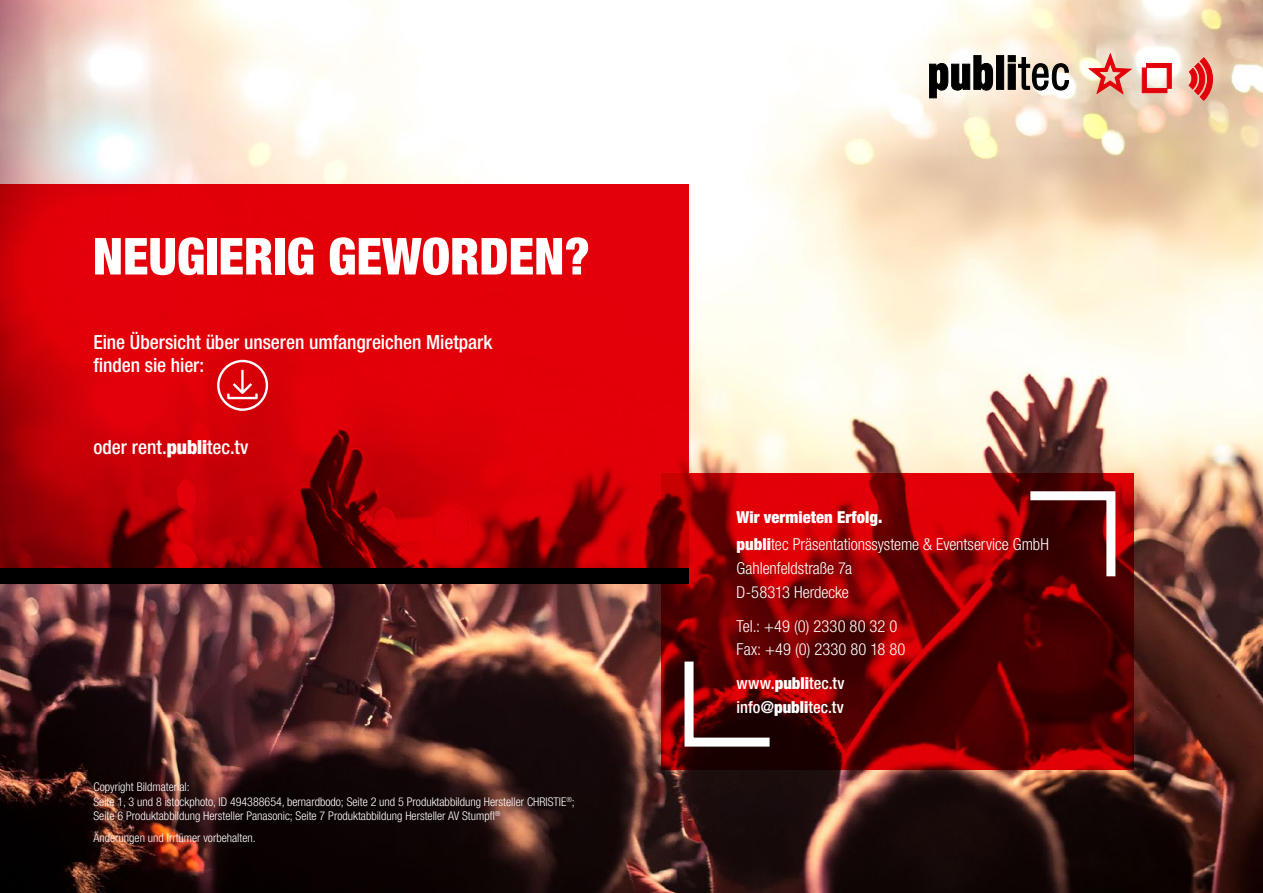
<style>
.page{position:relative;width:1263px;height:893px;background:#fff}
.page>*{position:absolute;margin:0;border:0;box-sizing:border-box;transform-origin:0 0}
.Headline{font:900 51px "publitec";color:#fff}
.Copytext{font:500 19.5px/23.2px "publitec";letter-spacing:-.005em;color:#fff}
.Copytext-2{font:16.5px "publitec Standard";color:#fff}
.Copytext-3{font:500 16.5px "publitec";letter-spacing:.005em;color:#fff}
.Copytext-4{font:900 16.5px "publitec";letter-spacing:.005em;color:#fff}
.t1{font:12px "publitec Standard";color:#fff}
.s1{font-weight:900}
.s2{font-family:"publitec";font-weight:900}
</style>
<div class="page">
<img style="left:0;top:0;width:1263px;height:893px">
<svg style="left:929px;top:55px;width:64px;height:43px"></svg>
<div style="left:996px;top:56px;width:8px;height:33px;background:#000;border:1px solid #000"></div>
<svg style="left:1008px;top:55px;width:61px;height:35px;background:#8b837b"></svg>
<svg style="left:1089px;top:54px;width:42px;height:40px;background:#e8988a"></svg>
<svg style="left:1142px;top:63px;width:29px;height:30px"></svg>
<svg style="left:1189px;top:58px;width:24px;height:42px"></svg>
<svg style="left:0;top:184px;width:688px;height:384px;background:#cf0007"></svg>
<svg style="left:662px;top:473px;width:472px;height:297px;background:#7a0002"></svg>
<div style="left:0;top:568px;width:688px;height:15px;background:#000"></div>
<svg style="left:1021px;top:487px;width:99px;height:98px;background:#642627"></svg>
<svg style="left:680px;top:653px;width:98px;height:98px;background:#712627"></svg>
<svg style="left:226px;top:367px;width:33px;height:33px"></svg>
<div style="left:217px;top:360px;width:51px;height:51px;border:2px solid #fff;border-radius:50%"></div>
<p class="Headline" style="left:93px;top:225px;width:498px">NEUGIERIG GEWORDEN?</p>
<p class="Copytext" style="left:93px;top:330px;width:401px">Eine Übersicht über unseren umfangreichen Mietpark finden sie hier:</p>
<p class="Copytext" style="left:93px;top:436px;width:157px">oder rent.<span class="s1">publi</span>tec.tv</p>
<p class="t1" style="left:94px;top:780px;width:98px">Copyright Bildmaterial:</p>
<p class="t1" style="left:94px;top:795px;width:483px">Seite 1, 3 und 8 istockphoto, ID 494388654, bernardbodo; Seite 2 und 5 Produktabbildung Hersteller CHRISTIE<sup>®</sup>;</p>
<p class="t1" style="left:94px;top:809px;width:408px">Seite 6 Produktabbildung Hersteller Panasonic; Seite 7 Produktabbildung Hersteller AV Stumpfl<sup>®</sup></p>
<p class="t1" style="left:94px;top:831px;width:164px">Änderungen und Irrtümer vorbehalten.</p>
<p class="Copytext-4" style="left:737px;top:507px;width:147px">Wir vermieten Erfolg.</p>
<p class="Copytext-2" style="left:737px;top:535px;width:314px"><span class="s2">publi</span>tec Präsentationssysteme &amp; Eventservice GmbH</p>
<p class="Copytext-2" style="left:737px;top:559px;width:117px">Gahlenfeldstraße 7a</p>
<p class="Copytext-2" style="left:737px;top:582px;width:114px">D-58313 Herdecke</p>
<p class="Copytext-2" style="left:737px;top:616px;width:162px">Tel.: +49 (0) 2330 80 32 0</p>
<p class="Copytext-2" style="left:737px;top:640px;width:170px">Fax: +49 (0) 2330 80 18 80</p>
<p class="Copytext-3" style="left:737px;top:674px;width:109px">www.<span class="s1">publi</span>tec.tv</p>
<p class="Copytext-3" style="left:737px;top:697px;width:109px">info@<span class="s1">publi</span>tec.tv</p>
</div>
